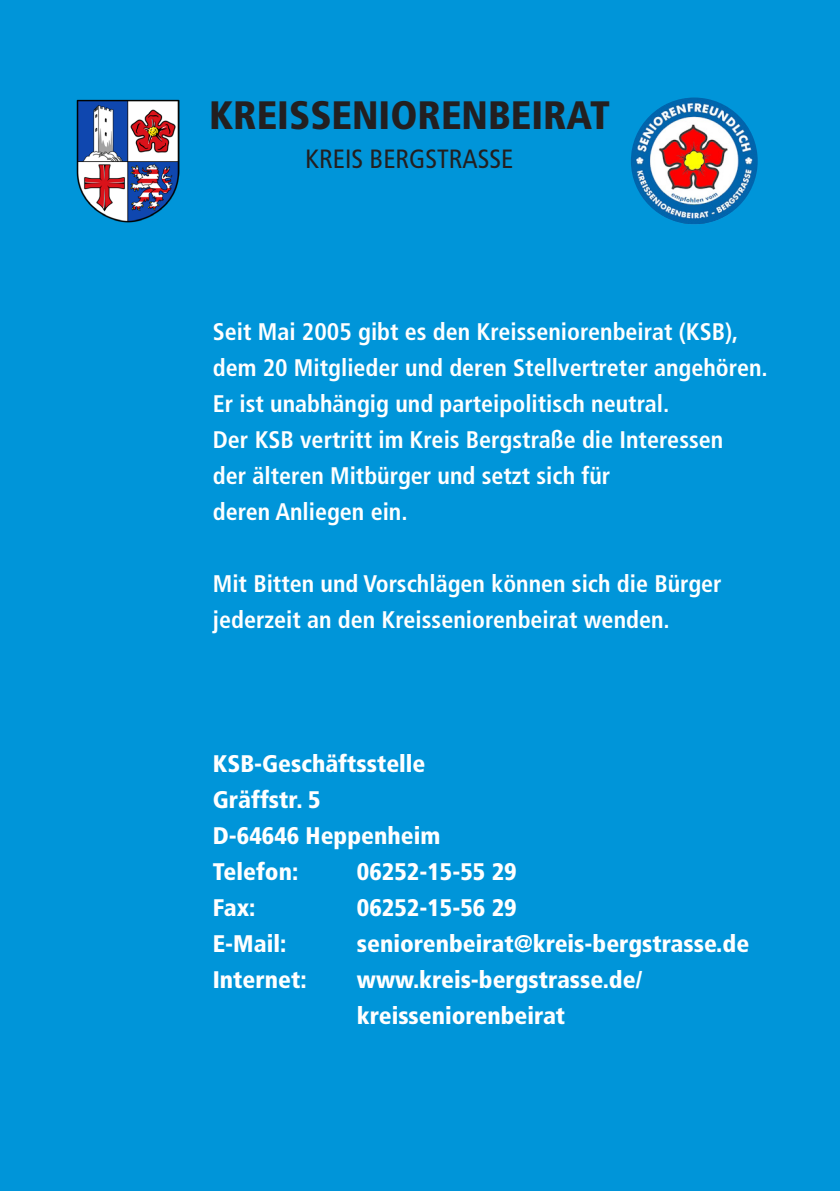
<style>
.page{position:relative;width:840px;height:1191px;background:#fff}
.page>*{position:absolute;margin:0;border:0;box-sizing:border-box;transform-origin:0 0}
.t1{font:900 condensed 39.6px "Frutiger";color:#231f20}
.t2{font:condensed 26.4px "Frutiger";color:#231f20}
.t3{font:700 condensed 24px "Frutiger";color:#fff}
.t4{font:900 condensed 24px "Frutiger";color:#fff}
</style>
<div class="page">
<div style="left:0;top:0;width:839px;height:1191px;background:#0095d9"></div>
<img style="left:77px;top:100px;width:103px;height:122px">
<img style="left:630px;top:98px;width:127px;height:126px;border-radius:63px">
<p class="t1" style="left:209px;top:91px;width:402px">KREISSENIORENBEIRAT</p>
<p class="t2" style="left:305px;top:144px;width:209px">KREIS BERGSTRASSE</p>
<p class="t3" style="left:213px;top:317px;width:527px">Seit Mai 2005 gibt es den Kreisseniorenbeirat (KSB),</p>
<p class="t3" style="left:213px;top:353px;width:556px">dem 20 Mitglieder und deren Stellvertreter angehören.</p>
<p class="t3" style="left:213px;top:389px;width:458px">Er ist unabhängig und parteipolitisch neutral.</p>
<p class="t3" style="left:213px;top:425px;width:511px">Der KSB vertritt im Kreis Bergstraße die Interessen</p>
<p class="t3" style="left:213px;top:461px;width:399px">der älteren Mitbürger und setzt sich für</p>
<p class="t3" style="left:213px;top:497px;width:196px">deren Anliegen ein.</p>
<p class="t3" style="left:213px;top:569px;width:510px">Mit Bitten und Vorschlägen können sich die Bürger</p>
<p class="t3" style="left:213px;top:605px;width:458px">jederzeit an den Kreisseniorenbeirat wenden.</p>
<p class="t4" style="left:213px;top:749px;width:214px">KSB-Geschäftsstelle</p>
<p class="t4" style="left:213px;top:785px;width:109px">Gräffstr. 5</p>
<p class="t4" style="left:213px;top:821px;width:229px">D-64646 Heppenheim</p>
<p class="t4" style="left:213px;top:857px;width:87px">Telefon:</p>
<p class="t4" style="left:357px;top:857px;width:161px">06252-15-55 29</p>
<p class="t4" style="left:213px;top:893px;width:44px">Fax:</p>
<p class="t4" style="left:357px;top:893px;width:161px">06252-15-56 29</p>
<p class="t4" style="left:213px;top:929px;width:75px">E-Mail:</p>
<p class="t4" style="left:357px;top:929px;width:393px">seniorenbeirat@kreis-bergstrasse.de</p>
<p class="t4" style="left:213px;top:965px;width:95px">Internet:</p>
<p class="t4" style="left:357px;top:965px;width:287px">www.kreis-bergstrasse.de/</p>
<p class="t4" style="left:357px;top:1001px;width:210px">kreisseniorenbeirat</p>
</div>
